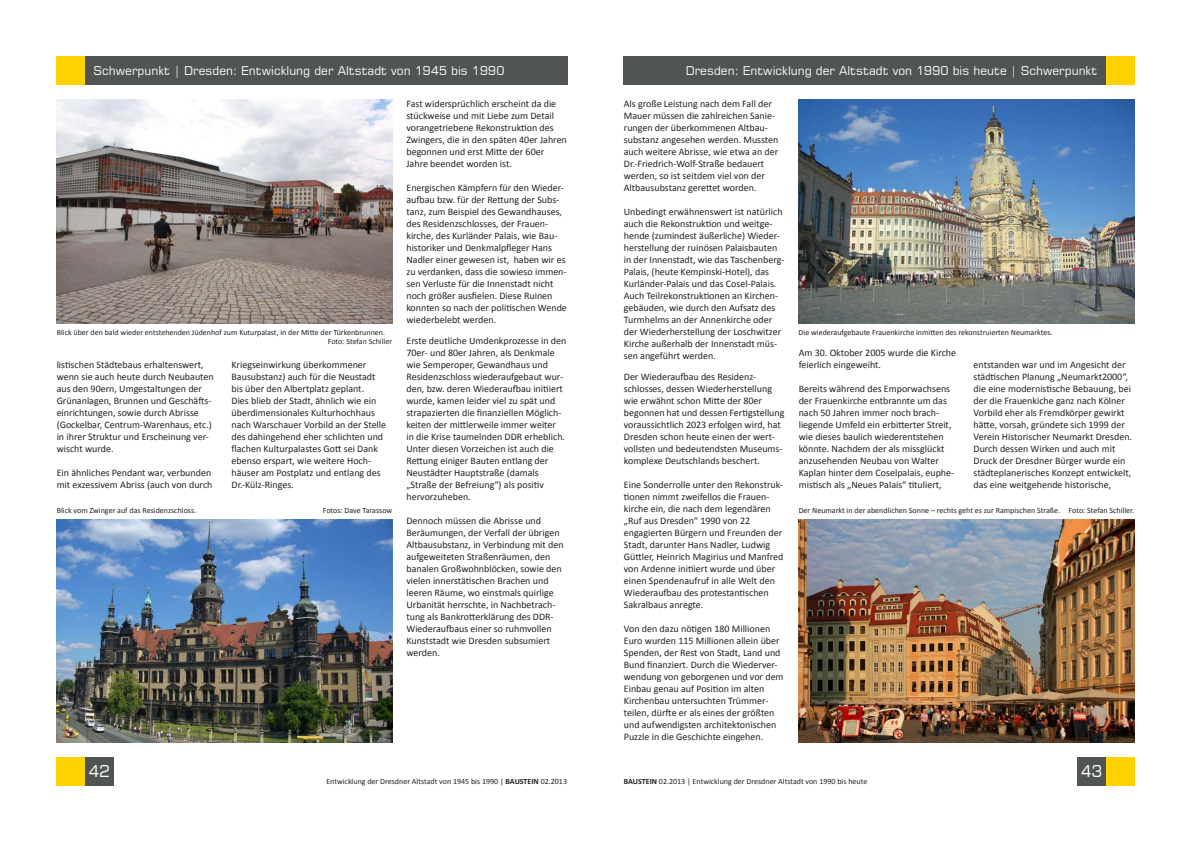
<style>
.page{position:relative;width:1191px;height:842px;background:#fff}
.page>*{position:absolute;margin:0;border:0;box-sizing:border-box;transform-origin:0 0}
.t1{font:16px "Square 721 BT";color:#fff}
.t2{font:12px "Square 721 BT";color:#fff}
.t3{font:10px/12px "Calibri";color:#231f20}
.t4{font:8px/9.6px "Calibri";color:#231f20}
.s1{font-weight:700}
</style>
<div class="page">
<img style="left:57px;top:99px;width:335px;height:224px">
<img style="left:57px;top:519px;width:335px;height:224px">
<img style="left:798px;top:99px;width:336px;height:224px">
<img style="left:798px;top:519px;width:336px;height:224px">
<div style="left:1106px;top:57px;width:28px;height:28px;background:#ffd200"></div>
<div style="left:624px;top:57px;width:482px;height:28px;background:#515455"></div>
<div style="left:85px;top:57px;width:482px;height:28px;background:#515455"></div>
<div style="left:57px;top:57px;width:28px;height:28px;background:#ffd200"></div>
<div style="left:85px;top:757px;width:28px;height:28px;background:#515455"></div>
<div style="left:57px;top:757px;width:28px;height:28px;background:#ffd200"></div>
<div style="left:1105px;top:757px;width:29px;height:28px;background:#ffd200"></div>
<div style="left:1077px;top:757px;width:28px;height:28px;background:#515455"></div>
<p class="t2" style="left:94px;top:64px;width:412px">Schwerpunkt | Dresden: Entwicklung der Altstadt von 1945 bis 1990</p>
<p class="t2" style="left:685px;top:64px;width:413px">Dresden: Entwicklung der Altstadt von 1990 bis heute | Schwerpunkt</p>
<p class="t4" style="left:328px;top:327px;width:66px;text-indent:-271px">Blick über den bald wieder entstehenden Jüdenhof zum Kuturpalast, in der Mitte der Türkenbrunnen.<br>Foto: Stefan Schiller</p>
<p class="t3" style="left:57px;top:358px;width:159px">listischen Städtebaus erhaltenswert, wenn sie auch heute durch Neubauten aus den 90ern, Umgestaltungen der Grünanlagen, Brunnen und Geschäfts&shy;einrichtungen, sowie durch Abrisse (Gockelbar, Centrum-Warenhaus, etc.) in ihrer Struktur und Erscheinung ver&shy;wischt wurde.</p>
<p class="t3" style="left:57px;top:466px;width:157px">Ein ähnliches Pendant war, verbunden mit exzessivem Abriss (auch von durch</p>
<p class="t3" style="left:231px;top:358px;width:156px">Kriegseinwirkung überkommener Bausubstanz) auch für die Neustadt bis über den Albertplatz geplant.<br>Dies blieb der Stadt, ähnlich wie ein überdimensionales Kulturhochhaus nach Warschauer Vorbild an der Stelle des dahingehend eher schlichten und flachen Kulturpalastes Gott sei Dank ebenso erspart, wie weitere Hoch&shy;häuser am Postplatz und entlang des Dr.-Külz-Ringes.</p>
<p class="t4" style="left:57px;top:506px;width:141px">Blick vom Zwinger auf das Residenzschloss.</p>
<p class="t4" style="left:323px;top:506px;width:71px">Fotos: Dave Tarassow</p>
<p class="t3" style="left:406px;top:98px;width:162px">Fast widersprüchlich erscheint da die stückweise und mit Liebe zum Detail vorangetriebene Rekonstruktion des Zwingers, die in den späten 40er Jahren begonnen und erst Mitte der 60er Jahre beendet worden ist.</p>
<p class="t3" style="left:406px;top:182px;width:162px">Energischen Kämpfern für den Wieder&shy;aufbau bzw. für der Rettung der Subs&shy;tanz, zum Beispiel des Gewandhauses, des Residenzschlosses, der Frauen&shy;kirche, des Kurländer Palais, wie Bau&shy;historiker und Denkmalpfleger Hans Nadler einer gewesen ist, haben wir es zu verdanken, dass die sowieso immen&shy;sen Verluste für die Innenstadt nicht noch größer ausfielen. Diese Ruinen konnten so nach der politischen Wende wiederbelebt werden.</p>
<p class="t3" style="left:406px;top:334px;width:161px">Erste deutliche Umdenkprozesse in den 70er- und 80er Jahren, als Denkmale wie Semperoper, Gewandhaus und Residenzschloss wiederaufgebaut wur&shy;den, bzw. deren Wiederaufbau initiiert wurde, kamen leider viel zu spät und strapazierten die finanziellen Möglich&shy;keiten der mittlerweile immer weiter<br>in die Krise taumelnden DDR erheblich.<br>Unter diesen Vorzeichen ist auch die Rettung einiger Bauten entlang der Neustädter Hauptstraße (damals „Straße der Befreiung“) als positiv hervorzuheben.</p>
<p class="t3" style="left:406px;top:514px;width:159px">Dennoch müssen die Abrisse und Beräumungen, der Verfall der übrigen Altbausubstanz, in Verbindung mit den aufgeweiteten Straßenräumen, den banalen Großwohnblöcken, sowie den vielen innerstätischen Brachen und leeren Räume, wo einstmals quirlige Urbanität herrschte, in Nachbetrach&shy;tung als Bankrotterklärung des DDR-Wiederaufbaus einer so ruhmvollen Kunststadt wie Dresden subsumiert werden.</p>
<p class="t3" style="left:624px;top:98px;width:156px">Als große Leistung nach dem Fall der Mauer müssen die zahlreichen Sanie&shy;rungen der überkommenen Altbau&shy;substanz angesehen werden. Mussten auch weitere Abrisse, wie etwa an der Dr.-Friedrich-Wolf-Straße bedauert werden, so ist seitdem viel von der Altbausubstanz gerettet worden.</p>
<p class="t3" style="left:624px;top:206px;width:162px">Unbedingt erwähnenswert ist natürlich auch die Rekonstruktion und weitge&shy;hende (zumindest äußerliche) Wieder&shy;herstellung der ruinösen Palaisbauten in der Innenstadt, wie das Taschenberg-Palais, (heute Kempinski-Hotel), das Kurländer-Palais und das Cosel-Palais.<br>Auch Teilrekonstruktionen an Kirchen&shy;gebäuden, wie durch den Aufsatz des Turmhelms an der Annenkirche oder der Wiederherstellung der Loschwitzer Kirche außerhalb der Innenstadt müs&shy;sen angeführt werden.</p>
<p class="t3" style="left:624px;top:370px;width:162px">Der Wiederaufbau des Residenz&shy;schlosses, dessen Wiederherstellung wie erwähnt schon Mitte der 80er begonnen hat und dessen Fertigstellung voraussichtlich 2023 erfolgen wird, hat Dresden schon heute einen der wert&shy;vollsten und bedeutendsten Museums&shy;komplexe Deutschlands beschert.</p>
<p class="t3" style="left:624px;top:478px;width:161px">Eine Sonderrolle unter den Rekonstruk&shy;tionen nimmt zweifellos die Frauen&shy;kirche ein, die nach dem legendären „Ruf aus Dresden“ 1990 von 22 engagierten Bürgern und Freunden der Stadt, darunter Hans Nadler, Ludwig Güttler, Heinrich Magirius und Manfred von Ardenne initiiert wurde und über einen Spendenaufruf in alle Welt den Wiederaufbau des protestantischen Sakralbaus anregte.</p>
<p class="t3" style="left:624px;top:622px;width:161px">Von den dazu nötigen 180 Millionen Euro wurden 115 Millionen allein über Spenden, der Rest von Stadt, Land und Bund finanziert. Durch die Wiederver&shy;wendung von geborgenen und vor dem Einbau genau auf Position im alten Kirchenbau untersuchten Trümmer&shy;teilen, dürfte er als eines der größten und aufwendigsten architektonischen Puzzle in die Geschichte eingehen.</p>
<p class="t4" style="left:798px;top:327px;width:255px">Die wiederaufgebaute Frauenkirche inmitten des rekonstruierten Neumarktes.</p>
<p class="t3" style="left:798px;top:346px;width:159px">Am 30. Oktober 2005 wurde die Kirche feierlich eingeweiht.</p>
<p class="t3" style="left:798px;top:382px;width:157px">Bereits während des Emporwachsens der Frauenkirche entbrannte um das nach 50 Jahren immer noch brach&shy;liegende Umfeld ein erbitterter Streit, wie dieses baulich wiederentstehen könnte. Nachdem der als missglückt anzusehenden Neubau von Walter Kaplan hinter dem Coselpalais, euphe&shy;mistisch als „Neues Palais“ tituliert,</p>
<p class="t3" style="left:973px;top:358px;width:160px">entstanden war und im Angesicht der städtischen Planung „Neumarkt2000“, die eine modernistische Bebauung, bei der die Frauenkiche ganz nach Kölner Vorbild eher als Fremdkörper gewirkt hätte, vorsah, gründete sich 1999 der Verein Historischer Neumarkt Dresden.<br>Durch dessen Wirken und auch mit Druck der Dresdner Bürger wurde ein städteplanerisches Konzept entwickelt, das eine weitgehende historische,</p>
<p class="t4" style="left:798px;top:506px;width:337px">Der Neumarkt in der abendlichen Sonne – rechts geht es zur Rampischen Straße. Foto: Stefan Schiller.</p>
<h1 class="t1" style="left:88px;top:761px;width:23px">42</h1>
<h1 class="t1" style="left:1080px;top:761px;width:23px">43</h1>
<p class="t4" style="left:326px;top:776px;width:242px">Entwicklung der Dresdner Altstadt von 1945 bis 1990 | <span class="s1">BAUSTEIN</span> 02.2013</p>
<p class="t4" style="left:624px;top:776px;width:245px"><span class="s1">BAUSTEIN</span> 02.2013 | Entwicklung der Dresdner Altstadt von 1990 bis heute</p>
</div>
